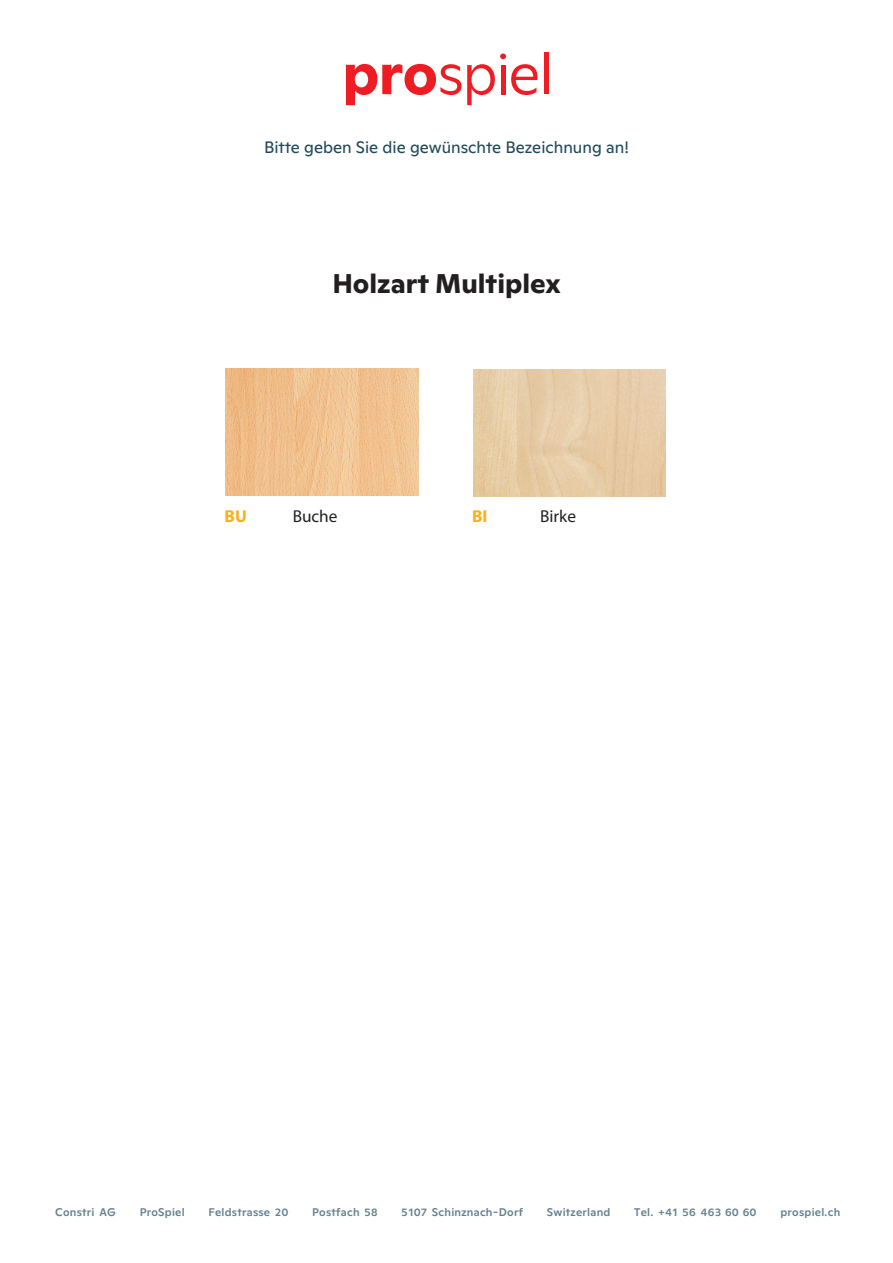
<style>
.page{position:relative;width:893px;height:1263px;background:#fff}
.page>*{position:absolute;margin:0;border:0;box-sizing:border-box;transform-origin:0 0}
.t1{font:700 27px "Ginto Normal";color:#231f20}
.text{font:17.25px "Myriad Pro";color:#231f20}
.variante-70-35-0-0{font:700 17.25px "Myriad Pro";color:#fbb017}
.t2{font:16.5px "Ginto Normal";color:#1f4959}
.t3{font:500 11.1px "Ginto Normal";letter-spacing:.02em;color:#1f4959}
</style>
<div class="page">
<svg style="left:346px;top:53px;width:191px;height:52px"></svg>
<hr style="left:544px;top:52px;width:4px;height:42px;background:#ee1d23">
<img style="left:226px;top:368px;width:192px;height:127px">
<img style="left:473px;top:370px;width:193px;height:127px">
<h3 class="t2" style="left:264px;top:136px;width:366px">Bitte geben Sie die gewünschte Bezeichnung an!</h3>
<p class="t1" style="left:333px;top:263px;width:230px">Holzart Multiplex</p>
<p class="variante-70-35-0-0" style="left:225px;top:505px;width:24px">BU</p>
<p class="text" style="left:293px;top:506px;width:46px">Buche</p>
<p class="variante-70-35-0-0" style="left:472px;top:505px;width:17px">BI</p>
<p class="text" style="left:540px;top:506px;width:37px">Birke</p>
<p class="t3" style="left:55px;top:1204px;width:62px">Constri AG</p>
<p class="t3" style="left:140px;top:1204px;width:47px">ProSpiel</p>
<p class="t3" style="left:208px;top:1204px;width:81px">Feldstrasse 20</p>
<p class="t3" style="left:312px;top:1204px;width:67px">Postfach 58</p>
<p class="t3" style="left:402px;top:1204px;width:123px">5107 Schinznach-Dorf</p>
<p class="t3" style="left:547px;top:1204px;width:65px">Switzerland</p>
<p class="t3" style="left:634px;top:1204px;width:124px">Tel. +41 56 463 60 60</p>
<p class="t3" style="left:780px;top:1204px;width:61px">prospiel.ch</p>
</div>
